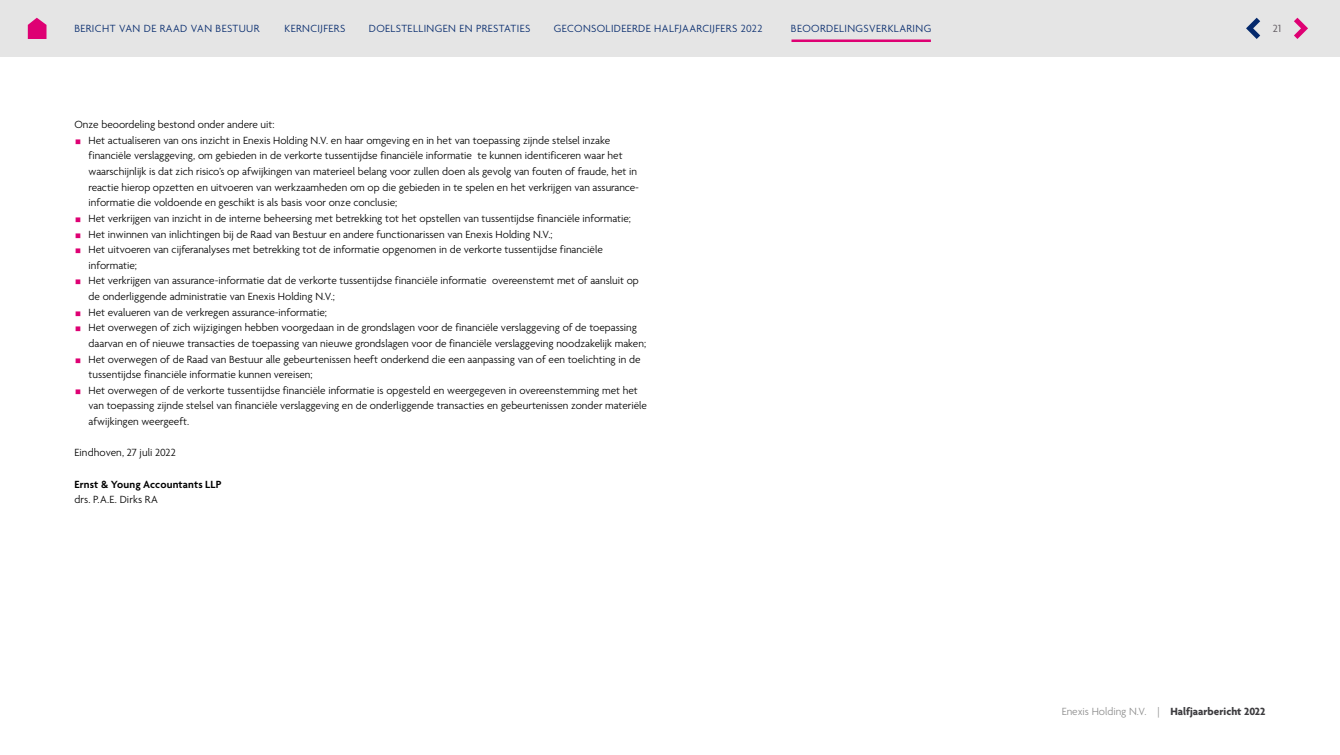
<style>
.page{position:relative;width:1340px;height:755px;background:#fff}
.page>*{position:absolute;margin:0;border:0;box-sizing:border-box;transform-origin:0 0}
.t1{font:300 11.25px/15.6px "Agenda";color:#000}
.t2{font:300 11.25px "Agenda";letter-spacing:.035em;color:#04296c}
.t3{font:700 11.25px "Agenda";color:#3d3c3f}
.t4{font:600 11.25px "Agenda";letter-spacing:.01em;color:#000}
.t5{font:11.25px "Agenda";color:#635d63}
.s1{font-weight:300;color:#8d8d8d}
</style>
<div class="page">
<div style="left:0;top:0;width:1339px;height:57px;background:#e5e5e5"></div>
<svg style="left:1294px;top:18px;width:13px;height:21px"></svg>
<svg style="left:1246px;top:18px;width:14px;height:21px"></svg>
<svg style="left:28px;top:18px;width:18px;height:21px"></svg>
<hr style="left:791px;top:39px;width:139px;height:3px;background:#de0073">
<p class="t2" style="left:74px;top:22px;width:186px">BERICHT VAN DE RAAD VAN BESTUUR</p>
<p class="t2" style="left:284px;top:22px;width:62px">KERNCIJFERS</p>
<p class="t2" style="left:369px;top:22px;width:163px">DOELSTELLINGEN EN PRESTATIES</p>
<p class="t2" style="left:554px;top:22px;width:210px">GECONSOLIDEERDE HALFJAARCIJFERS 2022</p>
<p class="t2" style="left:791px;top:22px;width:142px">BEOORDELINGSVERKLARING</p>
<p class="t5" style="left:1272px;top:22px;width:10px">21</p>
<p class="t1" style="left:89px;top:117px;width:560px;text-indent:-14px">Onze beoordeling bestond onder andere uit:<br>Het actualiseren van ons inzicht in Enexis Holding N.V. en haar omgeving en in het van toepassing zijnde stelsel inzake financiële verslaggeving, om gebieden in de verkorte tussentijdse financiële informatie te kunnen identificeren waar het waarschijnlijk is dat zich risico’s op afwijkingen van materieel belang voor zullen doen als gevolg van fouten of fraude, het in reactie hierop opzetten en uitvoeren van werkzaamheden om op die gebieden in te spelen en het verkrijgen van assurance&shy;informatie die voldoende en geschikt is als basis voor onze conclusie;<br>Het verkrijgen van inzicht in de interne beheersing met betrekking tot het opstellen van tussentijdse financiële informatie; Het inwinnen van inlichtingen bij de Raad van Bestuur en andere functionarissen van Enexis Holding N.V.;<br>Het uitvoeren van cijferanalyses met betrekking tot de informatie opgenomen in de verkorte tussentijdse financiële informatie;<br>Het verkrijgen van assurance-informatie dat de verkorte tussentijdse financiële informatie overeenstemt met of aansluit op de onderliggende administratie van Enexis Holding N.V.;<br>Het evalueren van de verkregen assurance-informatie;<br>Het overwegen of zich wijzigingen hebben voorgedaan in de grondslagen voor de financiële verslaggeving of de toepassing daarvan en of nieuwe transacties de toepassing van nieuwe grondslagen voor de financiële verslaggeving noodzakelijk maken; Het overwegen of de Raad van Bestuur alle gebeurtenissen heeft onderkend die een aanpassing van of een toelichting in de tussentijdse financiële informatie kunnen vereisen;<br>Het overwegen of de verkorte tussentijdse financiële informatie is opgesteld en weergegeven in overeenstemming met het van toepassing zijnde stelsel van financiële verslaggeving en de onderliggende transacties en gebeurtenissen zonder materiële afwijkingen weergeeft.</p>
<p class="t1" style="left:74px;top:446px;width:103px">Eindhoven, 27 juli 2022</p>
<p class="t4" style="left:74px;top:478px;width:148px">Ernst &amp; Young Accountants LLP</p>
<p class="t1" style="left:74px;top:492px;width:85px">drs. P.A.E. Dirks RA</p>
<p class="t3" style="left:1061px;top:705px;width:205px"><span class="s1">Enexis Holding N.V. |</span> Halfjaarbericht 2022</p>
</div>
